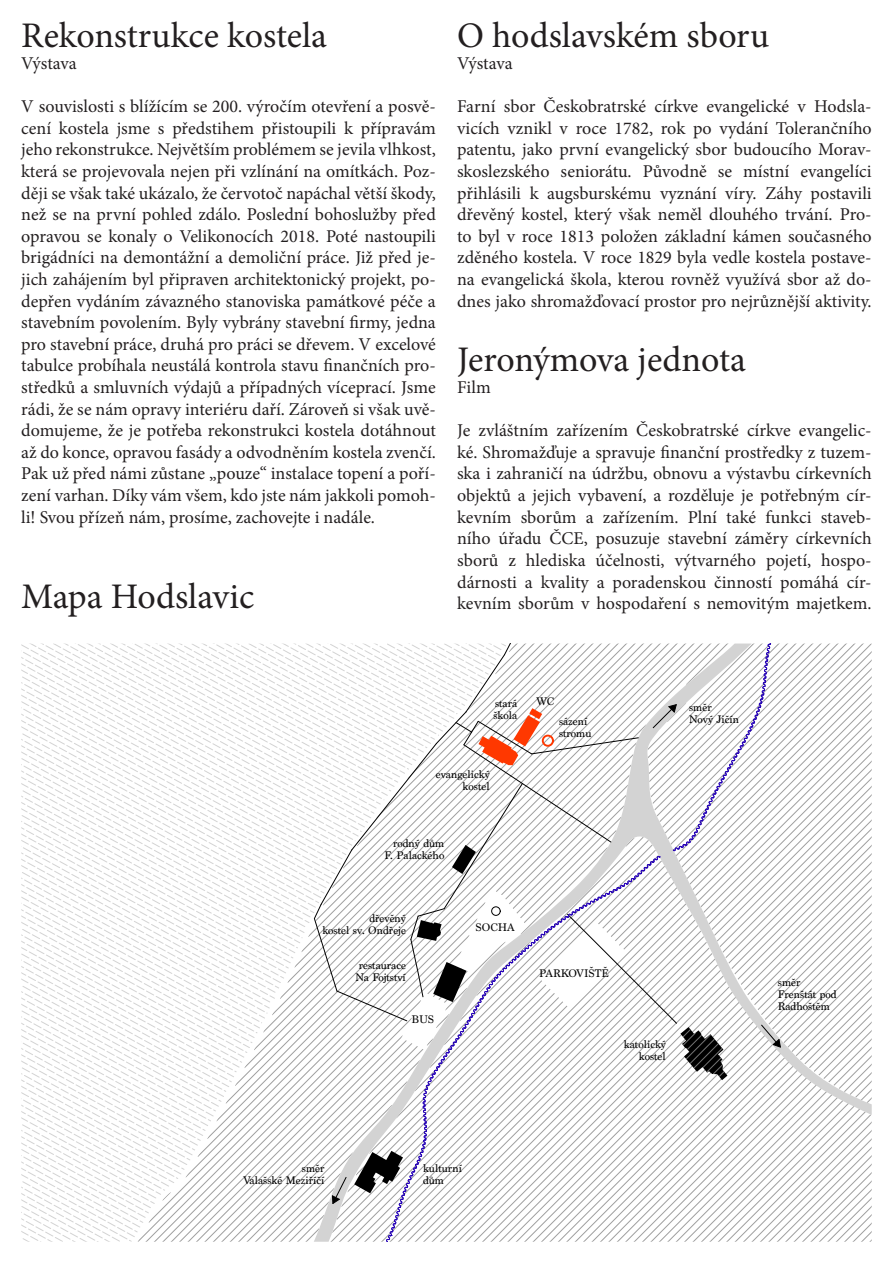
<style>
.page{position:relative;width:893px;height:1263px;background:#fff}
.page>*{position:absolute;margin:0;border:0;box-sizing:border-box;transform-origin:0 0}
.t1{font:36px "Minion Pro";letter-spacing:-.005em;color:#231f20}
.t2{font:18px/21.6px "Minion Pro";color:#231f20;text-align:justify}
.t3{font:11.55px/12px "Marion";color:#000}
</style>
<div class="page">
<svg style="left:21px;top:643px;width:851px;height:599px"></svg>
<p class="t1" style="left:21px;top:12px;width:307px">Rekonstrukce kostela</p>
<p class="t2" style="left:21px;top:53px;width:57px">Výstava</p>
<p class="t2" style="left:21px;top:96px;width:416px">V souvislosti s blížícím se 200. výročím otevření a posvě&shy;cení kostela jsme s předstihem přistoupili k přípravám jeho rekonstrukce. Největším problémem se jevila vlhkost, která se projevovala nejen při vzlínání na omítkách. Poz&shy;ději se však také ukázalo, že červotoč napáchal větší škody, než se na první pohled zdálo. Poslední bohoslužby před opravou se konaly o Velikonocích 2018. Poté nastoupili brigádníci na demontážní a demoliční práce. Již před je&shy;jich zahájením byl připraven architektonický projekt, po&shy;depřen vydáním závazného stanoviska památkové péče a stavebním povolením. Byly vybrány stavební firmy, jedna pro stavební práce, druhá pro práci se dřevem. V excelové tabulce probíhala neustálá kontrola stavu finančních pro&shy;středků a smluvních výdajů a případných víceprací. Jsme rádi, že se nám opravy interiéru daří. Zároveň si však uvě&shy;domujeme, že je potřeba rekonstrukci kostela dotáhnout až do konce, opravou fasády a odvodněním kostela zvenčí.<br>Pak už před námi zůstane „pouze“ instalace topení a poří&shy;zení varhan. Díky vám všem, kdo jste nám jakkoli pomoh&shy;li! Svou přízeň nám, prosíme, zachovejte i nadále.</p>
<p class="t1" style="left:21px;top:572px;width:234px">Mapa Hodslavic</p>
<p class="t1" style="left:457px;top:12px;width:313px">O hodslavském sboru</p>
<p class="t2" style="left:457px;top:53px;width:57px">Výstava</p>
<p class="t2" style="left:457px;top:96px;width:416px">Farní sbor Českobratrské církve evangelické v Hodsla&shy;vicích vznikl v roce 1782, rok po vydání Tolerančního patentu, jako první evangelický sbor budoucího Morav&shy;skoslezského seniorátu. Původně se místní evangelíci přihlásili k augsburskému vyznání víry. Záhy postavili dřevěný kostel, který však neměl dlouhého trvání. Pro&shy;to byl v roce 1813 položen základní kámen současného zděného kostela. V roce 1829 byla vedle kostela postave&shy;na evangelická škola, kterou rovněž využívá sbor až do&shy;dnes jako shromažďovací prostor pro nejrůznější aktivity.</p>
<p class="t1" style="left:457px;top:336px;width:290px">Jeronýmova jednota</p>
<p class="t2" style="left:457px;top:377px;width:35px">Film</p>
<p class="t2" style="left:457px;top:420px;width:416px">Je zvláštním zařízením Českobratrské církve evangelic&shy;ké. Shromažďuje a spravuje finanční prostředky z tuzem&shy;ska i zahraničí na údržbu, obnovu a výstavbu církevních objektů a jejich vybavení, a rozděluje je potřebným cír&shy;kevním sborům a zařízením. Plní také funkci staveb&shy;ního úřadu ČCE, posuzuje stavební záměry církevních sborů z hlediska účelnosti, výtvarného pojetí, hospo&shy;dárnosti a kvality a poradenskou činností pomáhá cír&shy;kevním sborům v hospodaření s nemovitým majetkem.</p>
<p class="t3" style="left:537px;top:695px;width:19px">WC</p>
<p class="t3" style="left:493px;top:697px;width:25px">stará škola</p>
<p class="t3" style="left:689px;top:701px;width:52px">směr<br>Nový Jičín</p>
<p class="t3" style="left:559px;top:715px;width:34px">sázení stromu</p>
<p class="t3" style="left:436px;top:768px;width:55px;text-align:right">evangelický kostel</p>
<p class="t3" style="left:385px;top:837px;width:61px;text-align:right">rodný dům<br>F. Palackého</p>
<p class="t3" style="left:322px;top:912px;width:85px;text-align:right">dřevěný<br>kostel sv. Ondřeje</p>
<p class="t3" style="left:355px;top:959px;width:52px">restaurace<br>Na Fojtství</p>
<p class="t3" style="left:411px;top:1013px;width:24px">BUS</p>
<p class="t3" style="left:476px;top:920px;width:41px">SOCHA</p>
<p class="t3" style="left:539px;top:967px;width:71px">PARKOVIŠTĚ</p>
<p class="t3" style="left:624px;top:1038px;width:43px;text-align:right">katolický kostel</p>
<p class="t3" style="left:243px;top:1162px;width:83px;text-align:right">směr<br>Valašské Meziříčí</p>
<p class="t3" style="left:423px;top:1162px;width:41px">kulturní dům</p>
<p class="t3" style="left:778px;top:976px;width:60px">směr<br>Frenštát pod<br>Radhoštěm</p>
</div>
